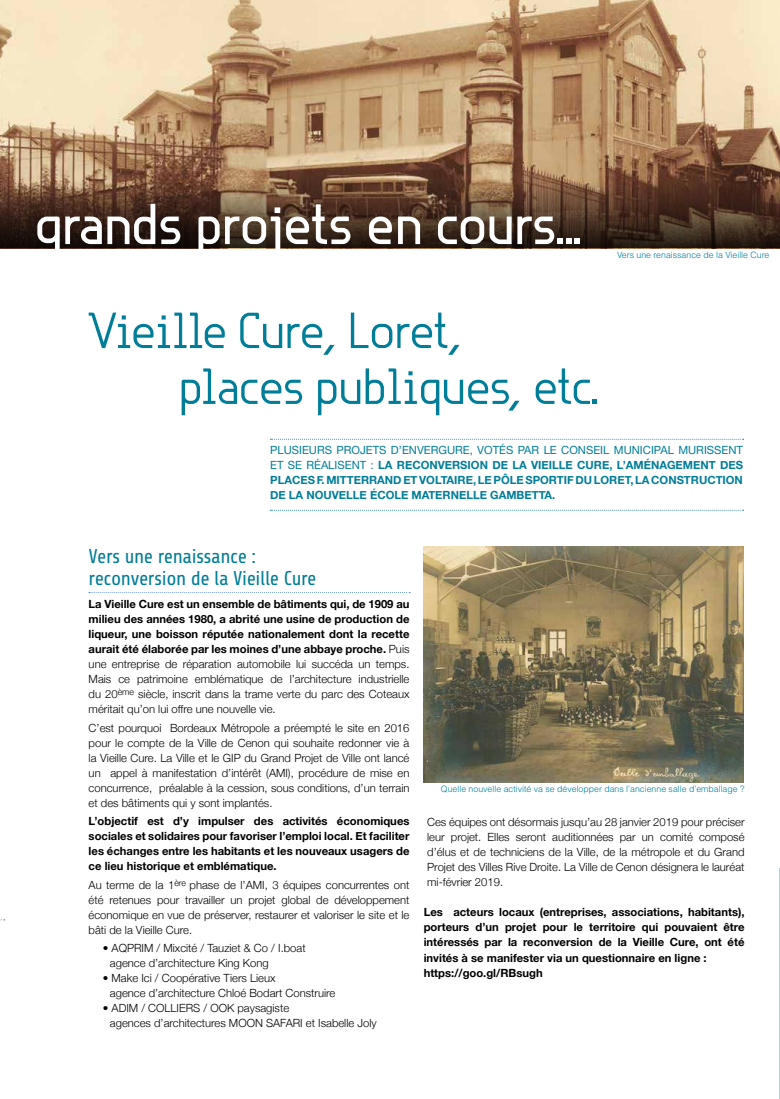
<style>
.page{position:relative;width:780px;height:1099px;background:#fff}
.page>*{position:absolute;margin:0;border:0;box-sizing:border-box;transform-origin:0 0}
.t1{font:500 62.5px "Rotor";letter-spacing:-.03em;color:#fff}
.t2{font:55px/55.9px "Rotor";letter-spacing:-.03em;color:#007d98}
.t3{font:20px/22.5px "Share";letter-spacing:-.02em;color:#007d98}
.t4{font:300 11.25px/15px "Helvetica Neue";color:#000;text-align:justify}
.t5{font:700 11.25px/15px "Helvetica Neue";color:#000;text-align:justify}
.t6{font:700 11.25px/15px "Helvetica Neue";color:#007d98;text-align:justify}
.t7{font:300 8.75px "Helvetica";color:#007d98}
.s1{font-weight:400}
.s2{font-weight:700}
</style>
<div class="page">
<svg style="left:270px;top:439px;width:473px;height:1px"></svg>
<svg style="left:270px;top:510px;width:473px;height:1px"></svg>
<svg style="left:89px;top:592px;width:321px;height:1px"></svg>
<img style="left:423px;top:546px;width:320px;height:236px">
<img style="left:0;top:0;width:780px;height:181px">
<svg style="left:0;top:181px;width:780px;height:67px;background:#4a3324"></svg>
<h1 class="t1" style="left:35px;top:189px;width:550px">grands projets en cours...</h1>
<p class="t7" style="left:617px;top:249px;width:154px">Vers une renaissance de la Vieille Cure</p>
<h2 class="t2" style="left:179px;top:302px;width:422px;text-indent:-90px">Vieille Cure, Loret, places publiques, etc.</h2>
<p class="t6" style="left:270px;top:442px;width:474px"><span class="s1">PLUSIEURS PROJETS D’ENVERGURE, VOTÉS PAR LE CONSEIL MUNICIPAL MURISSENT ET SE RÉALISENT :</span> LA RECONVERSION DE LA VIEILLE CURE, L’AMÉNAGEMENT DES PLACES F. MITTERRAND ET VOLTAIRE, LE PÔLE SPORTIF DU LORET, LA CONSTRUCTION DE LA NOUVELLE ÉCOLE MATERNELLE GAMBETTA.</p>
<h3 class="t3" style="left:89px;top:545px;width:229px">Vers une renaissance : reconversion de la Vieille Cure</h3>
<p class="t4" style="left:89px;top:596px;width:322px"><span class="s2">La Vieille Cure est un ensemble de bâtiments qui, de 1909 au milieu des années 1980, a abrité une usine de production de liqueur, une boisson réputée nationalement dont la recette aurait été élaborée par les moines d’une abbaye proche.</span> Puis une entreprise de réparation automobile lui succéda un temps.<br>Mais ce patrimoine emblématique de l’architecture industrielle du 20<sup>ème</sup> siècle, inscrit dans la trame verte du parc des Coteaux méritait qu’on lui offre une nouvelle vie.</p>
<p class="t4" style="left:89px;top:719px;width:322px">C’est pourquoi Bordeaux Métropole a préempté le site en 2016 pour le compte de la Ville de Cenon qui souhaite redonner vie à la Vieille Cure. La Ville et le GIP du Grand Projet de Ville ont lancé un appel à manifestation d’intérêt (AMI), procédure de mise en concurrence, préalable à la cession, sous conditions, d’un terrain et des bâtiments qui y sont implantés.</p>
<p class="t5" style="left:89px;top:813px;width:322px">L’objectif est d’y impulser des activités économiques sociales et solidaires pour favoriser l’emploi local. Et faciliter les échanges entre les habitants et les nouveaux usagers de ce lieu historique et emblématique.</p>
<p class="t4" style="left:89px;top:876px;width:322px">Au terme de la 1<sup>ère</sup> phase de l’AMI, 3 équipes concurrentes ont été retenues pour travailler un projet global de développement économique en vue de préserver, restaurer et valoriser le site et le bâti de la Vieille Cure.</p>
<p class="t4" style="left:110px;top:940px;width:197px;text-indent:-7px">• AQPRIM / Mixcité / Tauziet &amp; Co / I.boat agence d’architecture King Kong</p>
<p class="t4" style="left:110px;top:970px;width:227px;text-indent:-7px">• Make Ici / Coopérative Tiers Lieux<br>agence d’architecture Chloé Bodart Construire</p>
<p class="t4" style="left:110px;top:1000px;width:268px;text-indent:-7px">• ADIM / COLLIERS / OOK paysagiste<br>agences d’architectures MOON SAFARI et Isabelle Joly</p>
<p class="t7" style="left:441px;top:783px;width:305px">Quelle nouvelle activité va se développer dans l’ancienne salle d’emballage ?</p>
<p class="t4" style="left:427px;top:814px;width:319px">Ces équipes ont désormais jusqu’au 28 janvier 2019 pour préciser leur projet. Elles seront auditionnées par un comité composé d’élus et de techniciens de la Ville, de la métropole et du Grand Projet des Villes Rive Droite. La Ville de Cenon désignera le lauréat mi-février 2019.</p>
<p class="t5" style="left:423px;top:904px;width:322px;text-align:left">Les acteurs locaux (entreprises, associations, habitants), porteurs d’un projet pour le territoire qui pouvaient être intéressés par la reconversion de la Vieille Cure, ont été invités à se manifester via un questionnaire en ligne : https://goo.gl/RBsugh</p>
</div>
